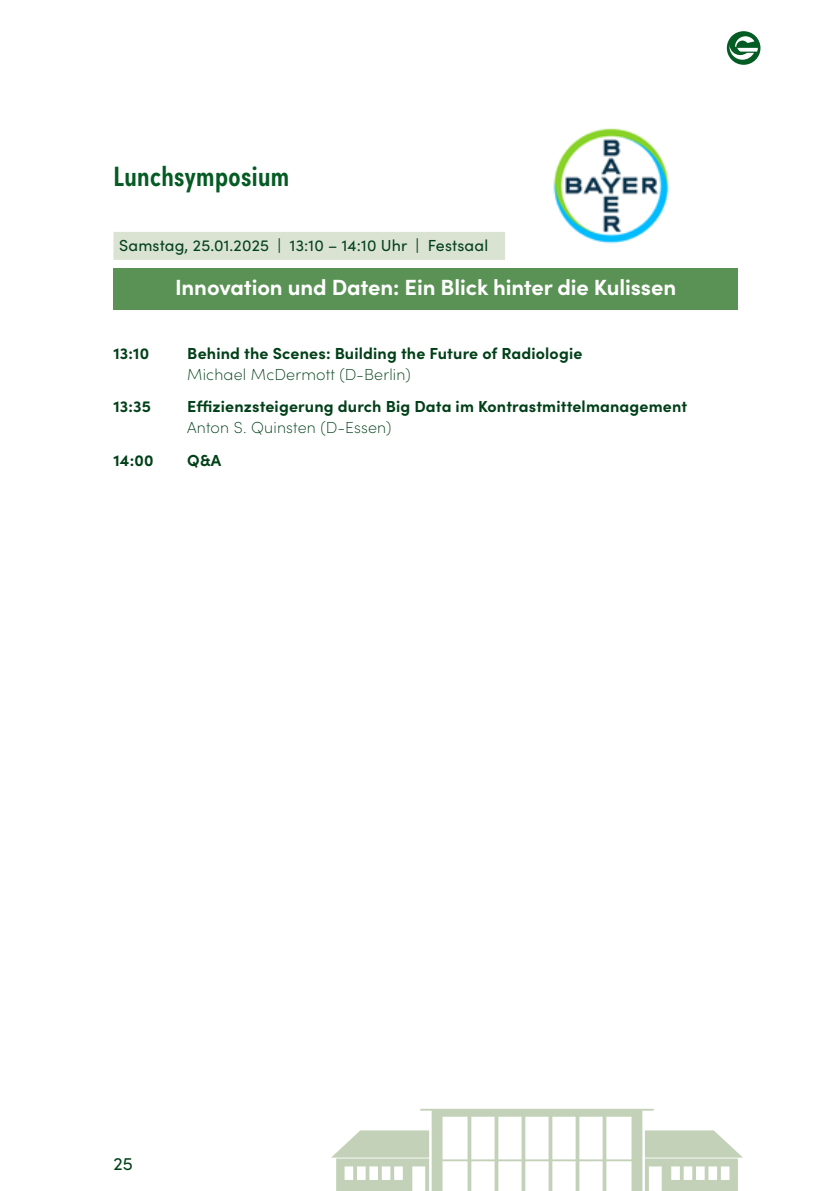
<style>
.page{position:relative;width:840px;height:1191px;background:#fff}
.page>*{position:absolute;margin:0;border:0;box-sizing:border-box;transform-origin:0 0}
.t1{font:600 28px "Sofia Pro Condensed";letter-spacing:.015em;color:#045b23}
.t2{font:700 22px "Sofia Pro";letter-spacing:-.005em;color:#fff}
.t3{font:18px "Sofia Pro";color:#004018}
.t4{font:700 16px "Sofia Pro";letter-spacing:.01em;color:#004018}
.t5{font:200 16px "Sofia Pro";letter-spacing:.01em;color:#004018}
.t6{font:16px "Sofia Pro";letter-spacing:.01em;color:#004018}
</style>
<div class="page">
<div style="left:113px;top:268px;width:624px;height:41px;background:#599254"></div>
<img style="left:553px;top:128px;width:116px;height:116px">
<svg style="left:331px;top:1108px;width:411px;height:83px"></svg>
<svg style="left:726px;top:31px;width:34px;height:34px"></svg>
<div style="left:113px;top:232px;width:392px;height:28px;background:#dae2d2"></div>
<h1 class="t1" style="left:113px;top:155px;width:177px">Lunchsymposium</h1>
<p class="t6" style="left:119px;top:234px;width:370px">Samstag, 25.01.2025 | 13:10 – 14:10 Uhr | Festsaal</p>
<h2 class="t2" style="left:175px;top:270px;width:502px">Innovation und Daten: Ein Blick hinter die Kulissen</h2>
<p class="t4" style="left:113px;top:341px;width:37px">13:10</p>
<p class="t4" style="left:187px;top:341px;width:396px">Behind the Scenes: Building the Future of Radiologie</p>
<p class="t5" style="left:187px;top:363px;width:225px">Michael McDermott (D-Berlin)</p>
<p class="t4" style="left:113px;top:394px;width:39px">13:35</p>
<p class="t4" style="left:187px;top:394px;width:501px">Effizienzsteigerung durch Big Data im Kontrastmittelmanagement</p>
<p class="t5" style="left:187px;top:416px;width:206px">Anton S. Quinsten (D-Essen)</p>
<p class="t4" style="left:113px;top:448px;width:41px">14:00</p>
<p class="t4" style="left:187px;top:448px;width:36px">Q&amp;A</p>
<p class="t3" style="left:113px;top:1150px;width:21px">25</p>
</div>
